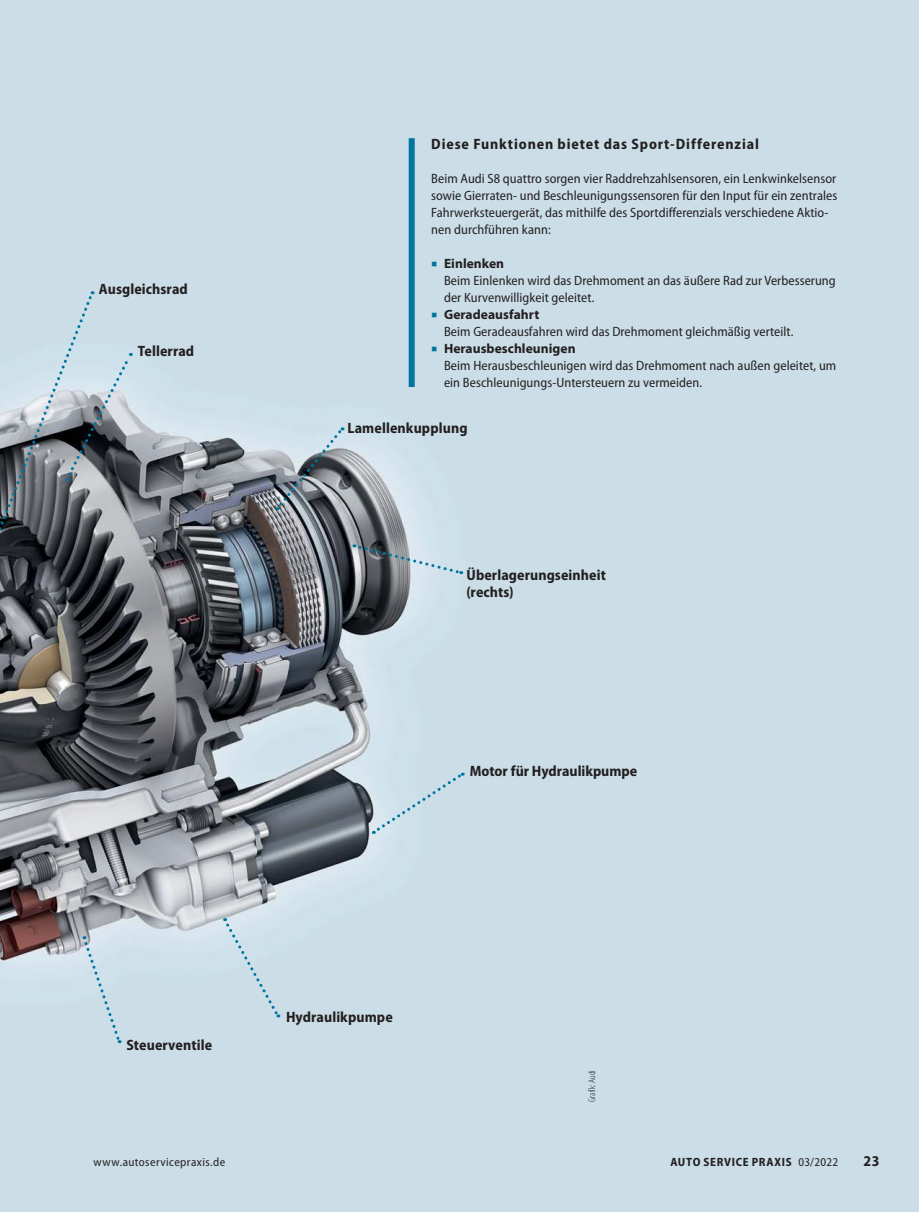
<style>
.page{position:relative;width:919px;height:1212px;background:#fff}
.page>*{position:absolute;margin:0;border:0;box-sizing:border-box;transform-origin:0 0}
.t1{font:700 semi-condensed 15px/17.2px "Myriad Pro";letter-spacing:.005em;color:#231f20}
.t2{font:700 semi-condensed 15px "Myriad Pro";letter-spacing:.06em;color:#231f20}
.t3{font:semi-condensed 13.5px/17px "Myriad Pro";letter-spacing:.005em;color:#231f20}
.t4{font:semi-condensed 12px "Myriad Pro";letter-spacing:.035em;color:#231f20}
.t5{font:700 semi-condensed 12px "Myriad Pro";letter-spacing:.055em;color:#231f20}
.t6{font:300 condensed 9.75px "Myriad Pro";color:#231f20}
.s1{font-family:"Minion Pro";font-stretch:normal;font-size:15.75px;color:#00759f}
.s2{font-weight:700;font-stretch:normal}
.s3{font-weight:400}
</style>
<div class="page">
<img style="left:0;top:0;width:918px;height:1212px">
<div style="left:408px;top:138px;width:6px;height:249px;background:#00759f"></div>
<svg style="left:0;top:291px;width:133px;height:271px;background:#949fa6"></svg>
<svg style="left:277px;top:427px;width:67px;height:83px;background:#95a0a8"></svg>
<svg style="left:354px;top:544px;width:107px;height:31px;background:#9daab2"></svg>
<svg style="left:373px;top:772px;width:91px;height:62px;background:#c9dde7"></svg>
<svg style="left:223px;top:918px;width:57px;height:99px;background:#c8dce7"></svg>
<svg style="left:82px;top:936px;width:40px;height:107px;background:#c7dbe6"></svg>
<p class="t1" style="left:99px;top:282px;width:90px">Ausgleichsrad</p>
<p class="t1" style="left:138px;top:344px;width:58px">Tellerrad</p>
<p class="t2" style="left:431px;top:138px;width:329px">Diese Funktionen bietet das Sport-Differenzial</p>
<p class="t3" style="left:431px;top:171px;width:407px">Beim Audi S8 quattro sorgen vier Raddrehzahlsensoren, ein Lenkwinkelsensor sowie Gierraten- und Beschleunigungssensoren für den Input für ein zentrales Fahrwerksteuergerät, das mithilfe des Sportdifferenzials verschiedene Aktio&shy;nen durchführen kann:</p>
<p class="t3" style="left:444px;top:256px;width:393px;text-indent:-13px"><span class="s1">■</span> <span class="s2">Einlenken<br></span>Beim Einlenken wird das Drehmoment an das äußere Rad zur Verbesserung der Kurvenwilligkeit geleitet.</p>
<p class="t3" style="left:444px;top:307px;width:351px;text-indent:-13px"><span class="s1">■</span> <span class="s2">Geradeausfahrt<br></span>Beim Geradeausfahren wird das Drehmoment gleichmäßig verteilt.</p>
<p class="t3" style="left:444px;top:341px;width:393px;text-indent:-13px"><span class="s1">■</span> <span class="s2">Herausbeschleunigen<br></span>Beim Herausbeschleunigen wird das Drehmoment nach außen geleitet, um ein Beschleunigungs-Untersteuern zu vermeiden.</p>
<p class="t1" style="left:347px;top:420px;width:121px">Lamellenkupplung</p>
<p class="t1" style="left:466px;top:568px;width:141px">Überlagerungseinheit (rechts)</p>
<p class="t1" style="left:469px;top:764px;width:169px">Motor für Hydraulikpumpe</p>
<p class="t1" style="left:127px;top:1037px;width:87px">Steuerventile</p>
<p class="t1" style="left:286px;top:1010px;width:108px">Hydraulikpumpe</p>
<p class="t6" style="left:586px;top:1102px;width:33px;rotate:-90deg">Grafik: Audi</p>
<p class="t4" style="left:94px;top:1157px;width:133px">www.autoservicepraxis.de</p>
<p class="t5" style="left:670px;top:1157px;width:169px">AUTO SERVICE PRAXIS <span class="s3">03/2022</span></p>
<p class="t1" style="left:863px;top:1154px;width:17px">23</p>
</div>
